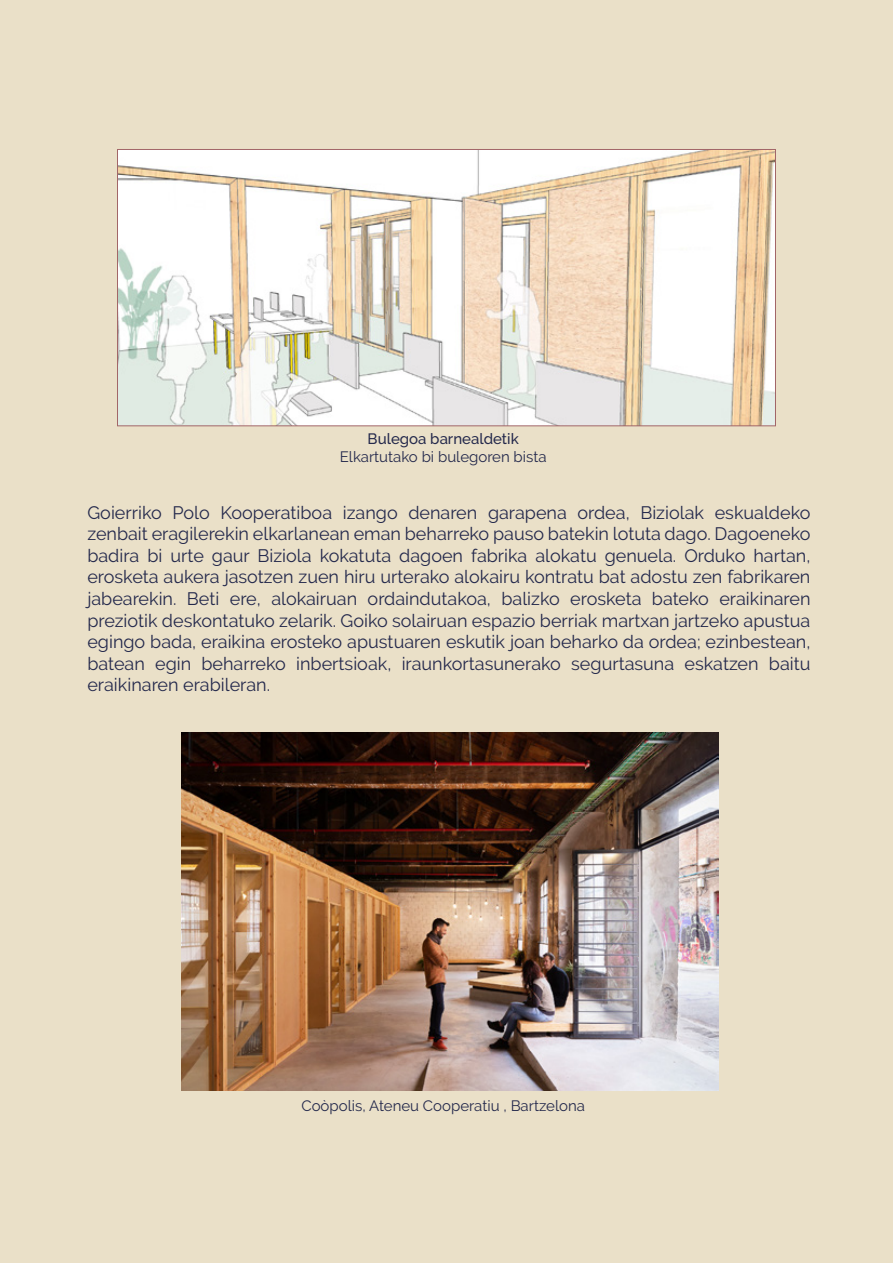
<style>
.page{position:relative;width:893px;height:1263px;background:#eae0c8}
.page>*{position:absolute;margin:0;border:0;box-sizing:border-box;transform-origin:0 0}
.t1{font:18px/21.6px "Raleway";color:#24294c;text-align:justify}
.t2{font:15px "Raleway";color:#24294c}
.t3{font:500 15px "Raleway";color:#24294c}
</style>
<div class="page">
<img style="left:119px;top:151px;width:655px;height:273px">
<div style="left:117px;top:149px;width:659px;height:277px;border:1px solid #a26668"></div>
<img style="left:181px;top:733px;width:538px;height:357px">
<p class="t3" style="left:368px;top:430px;width:153px">Bulegoa barnealdetik</p>
<p class="t2" style="left:340px;top:448px;width:208px">Elkartutako bi bulegoren bista</p>
<p class="t1" style="left:87px;top:501px;width:725px">Goierriko Polo Kooperatiboa izango denaren garapena ordea, Biziolak eskualdeko zenbait eragilerekin elkarlanean eman beharreko pauso batekin lotuta dago. Dagoeneko badira bi urte gaur Biziola kokatuta dagoen fabrika alokatu genuela. Orduko hartan, erosketa aukera jasotzen zuen hiru urterako alokairu kontratu bat adostu zen fabrikaren jabearekin. Beti ere, alokairuan ordaindutakoa, balizko erosketa bateko eraikinaren preziotik deskontatuko zelarik. Goiko solairuan espazio berriak martxan jartzeko apustua egingo bada, eraikina erosteko apustuaren eskutik joan beharko da ordea; ezinbestean, batean egin beharreko inbertsioak, iraunkortasunerako segurtasuna eskatzen baitu eraikinaren erabileran.</p>
<p class="t2" style="left:301px;top:1097px;width:285px">Coòpolis, Ateneu Cooperatiu , Bartzelona</p>
</div>
